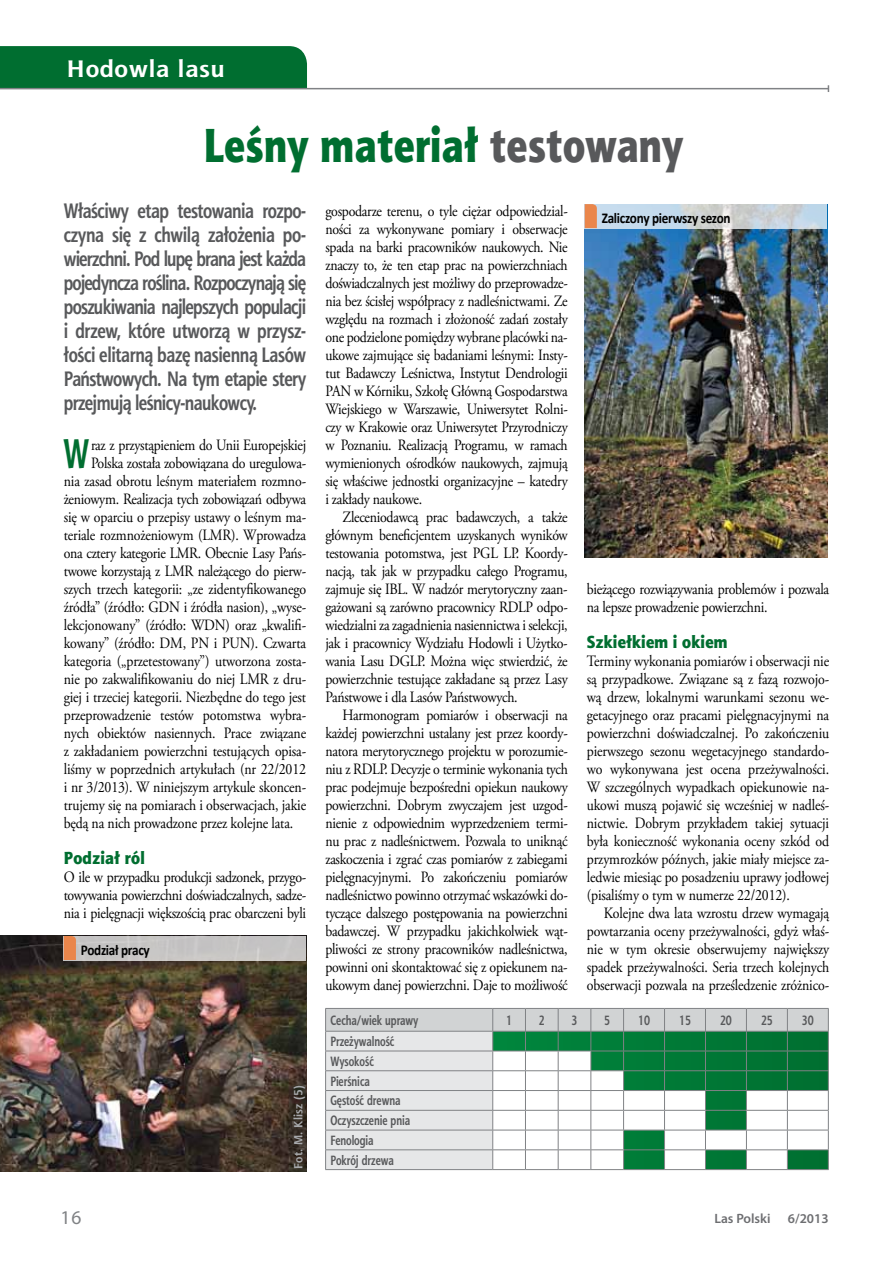
<style>
.page{position:relative;width:893px;height:1263px;background:#fff}
.page>*{position:absolute;margin:0;border:0;box-sizing:border-box;transform-origin:0 0}
.t1{font:48px "Aerton Cnd TTEFN Black";letter-spacing:.02em;color:#006e30}
.t2{font:700 41.55px "Aerton Cnd EFN";color:#006e30;scale:.88 1}
.t3{font:700 24px "Aerton Cnd EFN";letter-spacing:.03em;color:#fff;scale:1.3 1}
.t4{font:700 21px/24px "Aerton Cnd EFN";letter-spacing:-.025em;color:#58595b;text-align:justify}
.t5{font:19.5px "Myriad Pro";color:#808285}
.t6{font:17.55px "Aerton Cnd TTEFN Black";letter-spacing:.02em;color:#006e30;scale:1.11 1}
.t7{font:15.75px/18px "Adobe Garamond Pro";letter-spacing:-.01em;color:#000;text-align:justify;scale:.88 1}
.t8{font:700 15px "Calibri";letter-spacing:-.02em;color:#000;scale:.88 1}
.t9{font:700 13.5px/19.8px "Aerton Cnd EFN";color:#58595b;scale:.95 1}
.t10{font:600 13.5px "Myriad Pro";color:#6d6e71}
.t11{font:700 12px "Aerton Cnd EFN";letter-spacing:.02em;color:#a7a9ac;scale:1.2 1}
.s1{color:#58595b}
</style>
<div class="page">
<div style="left:0;top:46px;width:307px;height:42px;background:#006e30"></div>
<hr style="left:0;top:88px;width:828px;height:1px;background:#808285">
<hr style="left:325px;top:1169px;width:168px;height:1px;background:#808285">
<hr style="left:493px;top:1169px;width:32px;height:1px;background:#808285">
<hr style="left:525px;top:1169px;width:33px;height:1px;background:#808285">
<hr style="left:558px;top:1169px;width:33px;height:1px;background:#808285">
<hr style="left:591px;top:1169px;width:33px;height:1px;background:#808285">
<hr style="left:624px;top:1169px;width:40px;height:1px;background:#808285">
<hr style="left:664px;top:1169px;width:41px;height:1px;background:#808285">
<hr style="left:705px;top:1169px;width:41px;height:1px;background:#808285">
<hr style="left:746px;top:1169px;width:41px;height:1px;background:#808285">
<hr style="left:787px;top:1169px;width:42px;height:1px;background:#808285">
<svg style="left:325px;top:1008px;width:504px;height:161px"></svg>
<hr style="left:325px;top:1031px;width:168px;height:1px;background:#808285">
<hr style="left:493px;top:1031px;width:32px;height:1px;background:#808285">
<hr style="left:525px;top:1031px;width:33px;height:1px;background:#808285">
<hr style="left:558px;top:1031px;width:33px;height:1px;background:#808285">
<hr style="left:591px;top:1031px;width:33px;height:1px;background:#808285">
<hr style="left:624px;top:1031px;width:40px;height:1px;background:#808285">
<hr style="left:664px;top:1031px;width:41px;height:1px;background:#808285">
<hr style="left:705px;top:1031px;width:41px;height:1px;background:#808285">
<hr style="left:746px;top:1031px;width:41px;height:1px;background:#808285">
<hr style="left:787px;top:1031px;width:42px;height:1px;background:#808285">
<img style="left:0;top:936px;width:306px;height:235px">
<div style="left:64px;top:936px;width:242px;height:24px;background:#c5c4c4"></div>
<svg style="left:64px;top:936px;width:12px;height:24px"></svg>
<img style="left:585px;top:228px;width:242px;height:329px">
<svg style="left:597px;top:204px;width:230px;height:24px;background:#c8d5df"></svg>
<svg style="left:585px;top:204px;width:12px;height:24px"></svg>
<h3 class="t3" style="left:67px;top:54px;width:123px">Hodowla lasu</h3>
<h1 class="t1" style="left:204px;top:115px;width:481px">Leśny materiał <span class="s1">testowany</span></h1>
<p class="t4" style="left:64px;top:198px;width:244px">Właściwy etap testowania rozpo&shy;czyna się z chwilą założenia po&shy;wierzchni. Pod lupę brana jest każda pojedyncza roślina. Rozpoczynają się poszukiwania najlepszych populacji i drzew, które utworzą w przysz&shy;łości elitarną bazę nasienną Lasów Państwowych. Na tym etapie stery przejmują leśnicy-naukowcy.</p>
<p class="t7" style="left:325px;top:203px;width:277px">gospodarze terenu, o tyle ciężar odpowiedzial&shy;ności za wykonywane pomiary i obserwacje spada na barki pracowników naukowych. Nie znaczy to, że ten etap prac na powierzchniach doświadczalnych jest możliwy do przeprowadze&shy;nia bez ścisłej współpracy z nadleśnictwami. Ze względu na rozmach i złożoność zadań zostały one podzielone pomiędzy wybrane placówki na&shy;ukowe zajmujące się badaniami leśnymi: Insty&shy;tut Badawczy Leśnictwa, Instytut Dendrologii PAN w Kórniku, Szkołę Główną Gospodarstwa Wiejskiego w Warszawie, Uniwersytet Rolni&shy;czy w Krakowie oraz Uniwersytet Przyrodniczy w Poznaniu. Realizacją Programu, w ramach wymienionych ośrodków naukowych, zajmują się właściwe jednostki organizacyjne – katedry i zakłady naukowe.</p>
<p class="t7" style="left:325px;top:509px;width:277px;text-indent:17px">Zleceniodawcą prac badawczych, a także głównym beneficjentem uzyskanych wyników testowania potomstwa, jest PGL LP. Koordy&shy;nacją, tak jak w przypadku całego Programu, zajmuje się IBL. W nadzór merytoryczny zaan&shy;gażowani są zarówno pracownicy RDLP odpo&shy;wiedzialni za zagadnienia nasiennictwa i selekcji, jak i pracownicy Wydziału Hodowli i Użytko&shy;wania Lasu DGLP. Można więc stwierdzić, że powierzchnie testujące zakładane są przez Lasy Państwowe i dla Lasów Państwowych.</p>
<p class="t7" style="left:325px;top:707px;width:277px;text-indent:17px">Harmonogram pomiarów i obserwacji na każdej powierzchni ustalany jest przez koordy&shy;natora merytorycznego projektu w porozumie&shy;niu z RDLP. Decyzje o terminie wykonania tych prac podejmuje bezpośredni opiekun naukowy powierzchni. Dobrym zwyczajem jest uzgod&shy;nienie z odpowiednim wyprzedzeniem termi&shy;nu prac z nadleśnictwem. Pozwala to uniknąć zaskoczenia i zgrać czas pomiarów z zabiegami pielęgnacyjnymi. Po zakończeniu pomiarów nadleśnictwo powinno otrzymać wskazówki do&shy;tyczące dalszego postępowania na powierzchni badawczej. W przypadku jakichkolwiek wąt&shy;pliwości ze strony pracowników nadleśnictwa, powinni oni skontaktować się z opiekunem na&shy;ukowym danej powierzchni. Daje to możliwość</p>
<p class="t8" style="left:602px;top:208px;width:148px">Zaliczony pierwszy sezon</p>
<h2 class="t2" style="left:64px;top:428px;width:31px">W</h2>
<p class="t7" style="left:91px;top:437px;width:246px">raz z przystąpieniem do Unii Europejskiej</p>
<p class="t7" style="left:91px;top:455px;width:246px">Polska została zobowiązana do uregulowa-</p>
<p class="t7" style="left:64px;top:473px;width:277px">nia zasad obrotu leśnym materiałem rozmno-</p>
<p class="t7" style="left:64px;top:491px;width:277px">żeniowym. Realizacja tych zobowiązań odbywa</p>
<p class="t7" style="left:64px;top:509px;width:277px">się w oparciu o przepisy ustawy o leśnym ma-</p>
<p class="t7" style="left:64px;top:527px;width:277px">teriale rozmnożeniowym (LMR). Wprowadza</p>
<p class="t7" style="left:64px;top:545px;width:277px">ona cztery kategorie LMR. Obecnie Lasy Pańs-</p>
<p class="t7" style="left:64px;top:563px;width:277px">twowe korzystają z LMR należącego do pierw-</p>
<p class="t7" style="left:64px;top:581px;width:277px">szych trzech kategorii: „ze zidentyfikowanego</p>
<p class="t7" style="left:64px;top:599px;width:277px">źródła” (źródło: GDN i źródła nasion), „wyse-</p>
<p class="t7" style="left:64px;top:617px;width:277px">lekcjonowany” (źródło: WDN) oraz „kwalifi-</p>
<p class="t7" style="left:64px;top:635px;width:277px">kowany” (źródło: DM, PN i PUN). Czwarta</p>
<p class="t7" style="left:64px;top:653px;width:277px">kategoria („przetestowany”) utworzona zosta-</p>
<p class="t7" style="left:64px;top:671px;width:277px">nie po zakwalifikowaniu do niej LMR z dru-</p>
<p class="t7" style="left:64px;top:689px;width:277px">giej i trzeciej kategorii. Niezbędne do tego jest</p>
<p class="t7" style="left:64px;top:707px;width:277px">przeprowadzenie testów potomstwa wybra-</p>
<p class="t7" style="left:64px;top:725px;width:277px">nych obiektów nasiennych. Prace związane</p>
<p class="t7" style="left:64px;top:743px;width:277px">z zakładaniem powierzchni testujących opisa-</p>
<p class="t7" style="left:64px;top:761px;width:277px">liśmy w poprzednich artykułach (nr 22/2012</p>
<p class="t7" style="left:64px;top:779px;width:277px">i nr 3/2013). W niniejszym artykule skoncen-</p>
<p class="t7" style="left:64px;top:797px;width:277px">trujemy się na pomiarach i obserwacjach, jakie</p>
<p class="t7" style="left:64px;top:815px;width:262px">będą na nich prowadzone przez kolejne lata.</p>
<p class="t6" style="left:64px;top:847px;width:74px">Podział ról</p>
<p class="t7" style="left:64px;top:869px;width:277px">O ile w przypadku produkcji sadzonek, przygo&shy;towywania powierzchni doświadczalnych, sadze&shy;nia i pielęgnacji większością prac obarczeni byli</p>
<p class="t7" style="left:587px;top:581px;width:277px">bieżącego rozwiązywania problemów i pozwala na lepsze prowadzenie powierzchni.</p>
<p class="t6" style="left:587px;top:631px;width:128px">Szkiełkiem i okiem</p>
<p class="t7" style="left:587px;top:653px;width:277px">Terminy wykonania pomiarów i obserwacji nie są przypadkowe. Związane są z fazą rozwojo&shy;wą drzew, lokalnymi warunkami sezonu we&shy;getacyjnego oraz pracami pielęgnacyjnymi na powierzchni doświadczalnej. Po zakończeniu pierwszego sezonu wegetacyjnego standardo&shy;wo wykonywana jest ocena przeżywalności.<br>W szczególnych wypadkach opiekunowie na&shy;ukowi muszą pojawić się wcześniej w nadleś&shy;nictwie. Dobrym przykładem takiej sytuacji była konieczność wykonania oceny szkód od przymrozków późnych, jakie miały miejsce za&shy;ledwie miesiąc po posadzeniu uprawy jodłowej (pisaliśmy o tym w numerze 22/2012).</p>
<p class="t7" style="left:587px;top:905px;width:277px;text-indent:17px">Kolejne dwa lata wzrostu drzew wymagają powtarzania oceny przeżywalności, gdyż właś&shy;nie w tym okresie obserwujemy największy spadek przeżywalności. Seria trzech kolejnych obserwacji pozwala na prześledzenie zróżnico-</p>
<p class="t8" style="left:81px;top:940px;width:80px">Podział pracy</p>
<p class="t5" style="left:61px;top:1205px;width:22px">16</p>
<p class="t11" style="left:291px;top:1168px;width:71px;rotate:-90deg">Fot. M. Klisz (5)</p>
<p class="t9" style="left:330px;top:1010px;width:94px">Cecha/wiek uprawy</p>
<p class="t9" style="left:506px;top:1010px;width:8px">1</p>
<p class="t9" style="left:539px;top:1010px;width:8px">2</p>
<p class="t9" style="left:572px;top:1010px;width:8px">3</p>
<p class="t9" style="left:604px;top:1010px;width:8px">5</p>
<p class="t9" style="left:638px;top:1010px;width:14px">10</p>
<p class="t9" style="left:679px;top:1010px;width:14px">15</p>
<p class="t9" style="left:720px;top:1010px;width:14px">20</p>
<p class="t9" style="left:761px;top:1010px;width:14px">25</p>
<p class="t9" style="left:802px;top:1010px;width:14px">30</p>
<p class="t9" style="left:330px;top:1031px;width:85px">Przeżywalność<br>Wysokość<br>Pierśnica<br>Gęstość drewna<br>Oczyszczenie pnia<br>Fenologia<br>Pokrój drzewa</p>
<p class="t10" style="left:714px;top:1210px;width:58px">Las Polski</p>
<p class="t10" style="left:788px;top:1210px;width:42px">6/2013</p>
</div>
